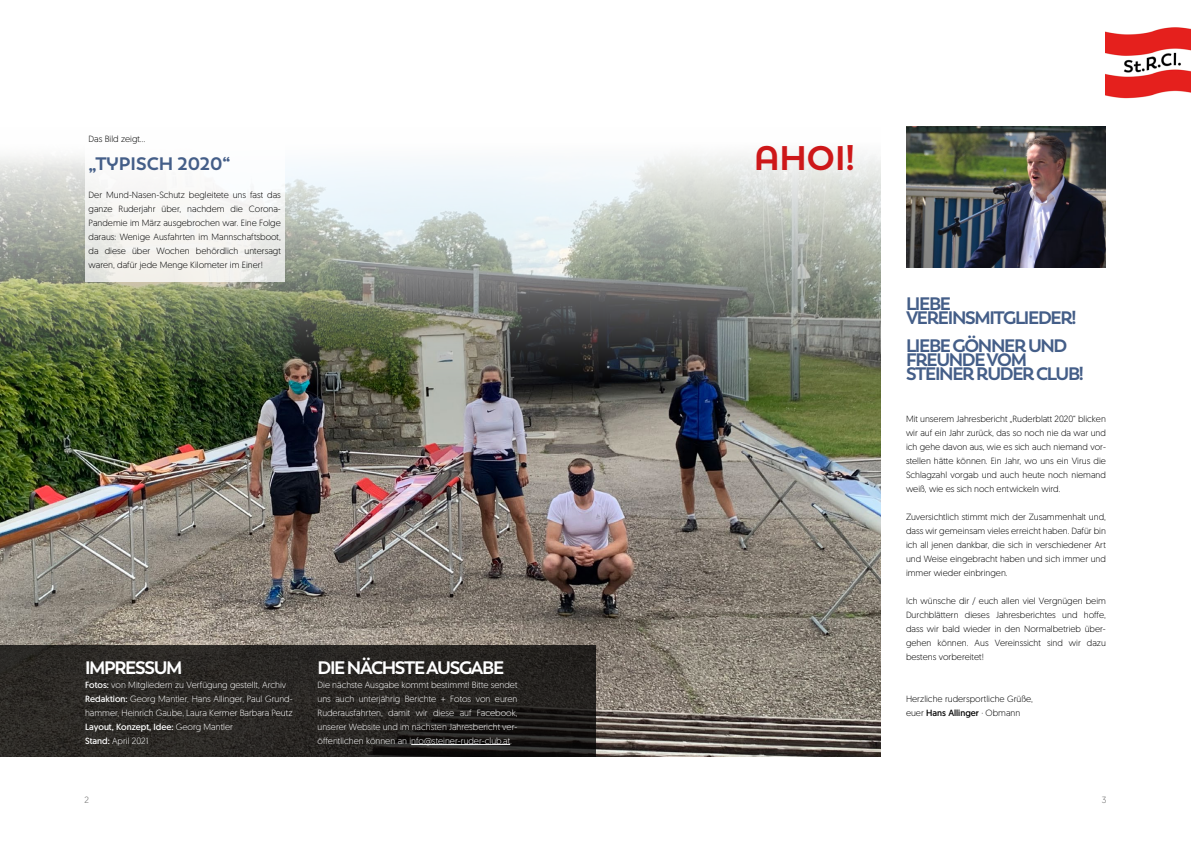
<style>
.page{position:relative;width:1191px;height:842px;background:#fff}
.page>*{position:absolute;margin:0;border:0;box-sizing:border-box;transform-origin:0 0}
.t1{font:700 34px "Trenda";color:#cd1719}
.t2{font:700 18px/14px "Trenda";letter-spacing:-.075em;color:#445e88}
.t3{font:700 18px "Trenda";letter-spacing:-.075em;color:#fff}
.t4{font:700 18px "Trenda";color:#445e88}
.t5{font:300 9px/14px "Geomanist";color:#000;text-align:justify}
.t6{font:300 9px/14px "Geomanist";color:#fff}
.t7{font:300 9px "Geomanist";color:#636363}
.s1{font-weight:400}
</style>
<div class="page">
<img style="left:0;top:153px;width:880px;height:604px">
<img style="left:906px;top:127px;width:199px;height:141px">
<div style="left:85px;top:132px;width:200px;height:150px;background:linear-gradient(to bottom,#fff,#edece7)"></div>
<svg style="left:0;top:646px;width:595px;height:111px;background:#272522"></svg>
<hr style="left:411px;top:744px;width:99px;height:1px;background:#fff">
<img style="left:1106px;top:27px;width:85px;height:72px">
<p class="t5" style="left:89px;top:131px;width:58px">Das Bild zeigt...</p>
<h2 class="t4" style="left:89px;top:152px;width:143px">„TYPISCH 2020“</h2>
<p class="t5" style="left:89px;top:187px;width:194px">Der Mund-Nasen-Schutz begleitete uns fast das ganze Ruderjahr über, nachdem die Corona-Pandemie im März ausgebrochen war. Eine Folge daraus: Wenige Ausfahrten im Mannschaftsboot, da diese über Wochen behördlich untersagt waren, dafür jede Menge Kilometer im Einer!</p>
<h2 class="t3" style="left:85px;top:656px;width:99px">IMPRESSUM</h2>
<p class="t6" style="left:85px;top:677px;width:209px"><span class="s1">Fotos:</span> von Mitgliedern zu Verfügung gestellt, Archiv <span class="s1">Redaktion:</span> Georg Mantler, Hans Allinger, Paul Grund&shy;hammer, Heinrich Gaube, Laura Kermer Barbara Peutz <span class="s1">Layout, Konzept, Idee:</span> Georg Mantler<br><span class="s1">Stand:</span> April 2021</p>
<h2 class="t3" style="left:317px;top:656px;width:188px">DIE NÄCHSTE AUSGABE</h2>
<p class="t6" style="left:317px;top:677px;width:201px;text-align:justify">Die nächste Ausgabe kommt bestimmt! Bitte sendet uns auch unterjährig Berichte + Fotos von euren Ruderausfahrten, damit wir diese auf Facebook, unserer Website und im nächsten Jahresbericht ver&shy;öffentlichen können an info@steiner-ruder-club.at.</p>
<h1 class="t1" style="left:754px;top:137px;width:102px">AHOI!</h1>
<h2 class="t2" style="left:906px;top:296px;width:172px">LIEBE<br>VEREINSMITGLIEDER!</h2>
<h2 class="t2" style="left:906px;top:338px;width:179px">LIEBE GÖNNER UND<br>FREUNDE VOM<br>STEINER RUDER CLUB!</h2>
<p class="t5" style="left:906px;top:411px;width:201px">Mit unserem Jahresbericht „Ruderblatt 2020“ blicken wir auf ein Jahr zurück, das so noch nie da war und ich gehe davon aus, wie es sich auch niemand vor&shy;stellen hätte können. Ein Jahr, wo uns ein Virus die Schlagzahl vorgab und auch heute noch niemand weiß, wie es sich noch entwickeln wird.</p>
<p class="t5" style="left:906px;top:509px;width:201px">Zuversichtlich stimmt mich der Zusammenhalt und, dass wir gemeinsam vieles erreicht haben. Dafür bin ich all jenen dankbar, die sich in verschiedener Art und Weise eingebracht haben und sich immer und immer wieder einbringen.</p>
<p class="t5" style="left:906px;top:593px;width:201px">Ich wünsche dir / euch allen viel Vergnügen beim Durchblättern dieses Jahresberichtes und hoffe, dass wir bald wieder in den Normalbetrieb über&shy;gehen können. Aus Vereinssicht sind wir dazu bestens vorbereitet!</p>
<p class="t5" style="left:906px;top:691px;width:128px">Herzliche rudersportliche Grüße, euer <span class="s1">Hans Allinger</span> · Obmann</p>
<p class="t7" style="left:84px;top:794px;width:6px">2</p>
<p class="t7" style="left:1102px;top:794px;width:6px">3</p>
</div>
